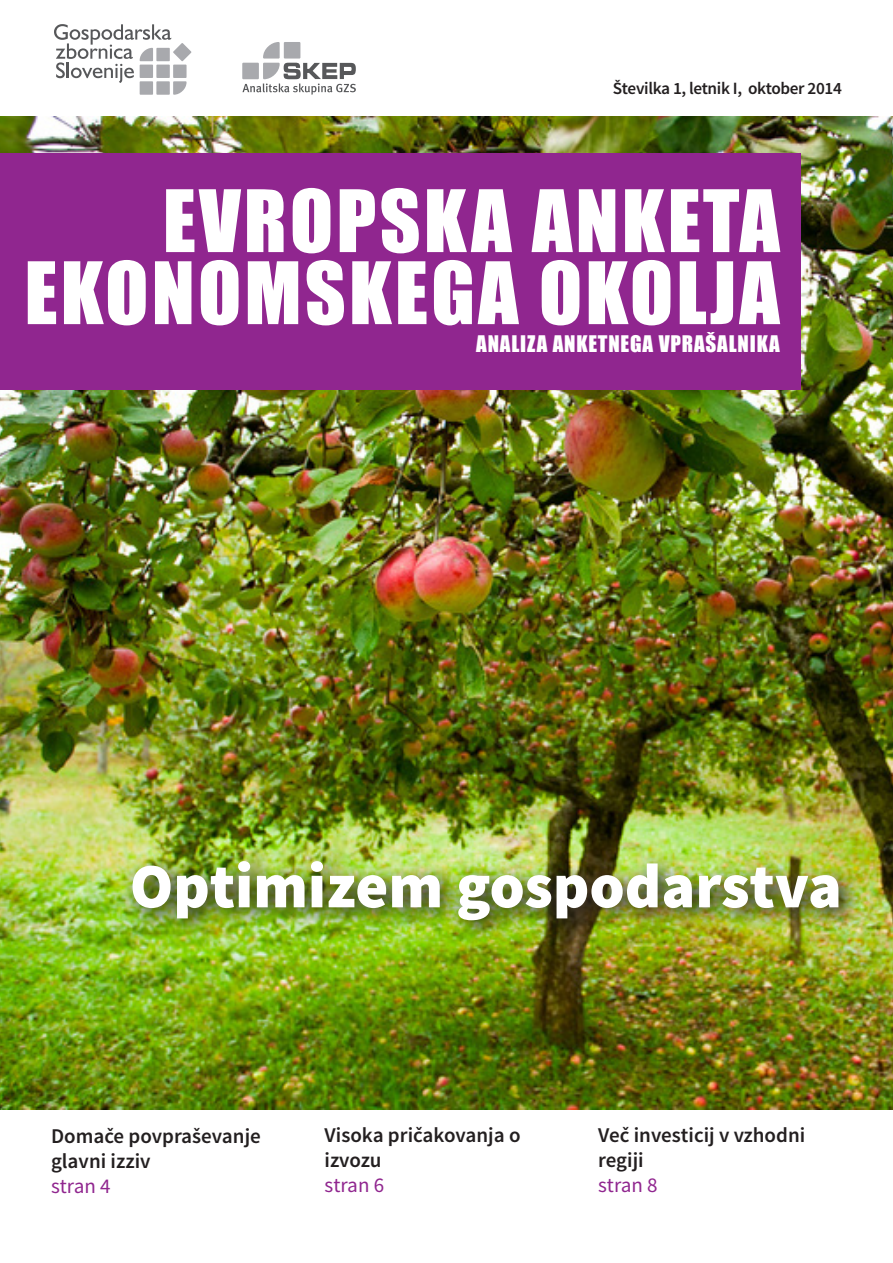
<style>
.page{position:relative;width:893px;height:1263px;background:#fff}
.page>*{position:absolute;margin:0;border:0;box-sizing:border-box;transform-origin:0 0}
.t1{font:79.5px/72px "Impact";letter-spacing:.04em;color:#fff;text-align:right}
.t2{font:900 63px "Source Sans Pro";color:#fff}
.t3{font:600 21px/25.2px "Source Sans Pro";color:#231f20}
.t4{font:21px "Impact";letter-spacing:.04em;color:#fff}
.t5{font:21px "Source Sans Pro";color:#90268f}
.t6{font:600 17.25px "Source Sans Pro";letter-spacing:-.02em;color:#231f20}
</style>
<div class="page">
<img style="left:0;top:117px;width:893px;height:993px">
<div style="left:0;top:153px;width:800px;height:236px;background:#90268f"></div>
<svg style="left:263px;top:42px;width:17px;height:17px"></svg>
<div style="left:284px;top:42px;width:16px;height:17px;background:#a8a9ad"></div>
<svg style="left:242px;top:63px;width:114px;height:32px"></svg>
<div style="left:156px;top:81px;width:14px;height:14px;background:#a8a9ad"></div>
<svg style="left:173px;top:81px;width:14px;height:14px"></svg>
<div style="left:140px;top:81px;width:13px;height:14px;background:#a8a9ad"></div>
<svg style="left:173px;top:43px;width:18px;height:18px"></svg>
<div style="left:173px;top:65px;width:14px;height:13px;background:#a8a9ad"></div>
<svg style="left:54px;top:24px;width:117px;height:59px"></svg>
<img style="left:120px;top:850px;width:743px;height:95px">
<p class="t6" style="left:613px;top:77px;width:231px">Številka 1, letnik I, oktober 2014</p>
<h1 class="t1" style="left:24px;top:183px;width:757px">EVROPSKA ANKETA<br>EKONOMSKEGA OKOLJA</h1>
<p class="t4" style="left:476px;top:328px;width:305px">ANALIZA ANKETNEGA VPRAŠALNIKA</p>
<h2 class="t2" style="left:130px;top:845px;width:714px">Optimizem gospodarstva</h2>
<p class="t3" style="left:51px;top:1124px;width:211px">Domače povpraševanje glavni izziv</p>
<p class="t5" style="left:51px;top:1173px;width:61px">stran 4</p>
<p class="t3" style="left:325px;top:1123px;width:197px">Visoka pričakovanja o izvozu</p>
<p class="t5" style="left:325px;top:1172px;width:61px">stran 6</p>
<p class="t3" style="left:598px;top:1123px;width:209px">Več investicij v vzhodni regiji</p>
<p class="t5" style="left:598px;top:1172px;width:61px">stran 8</p>
</div>
